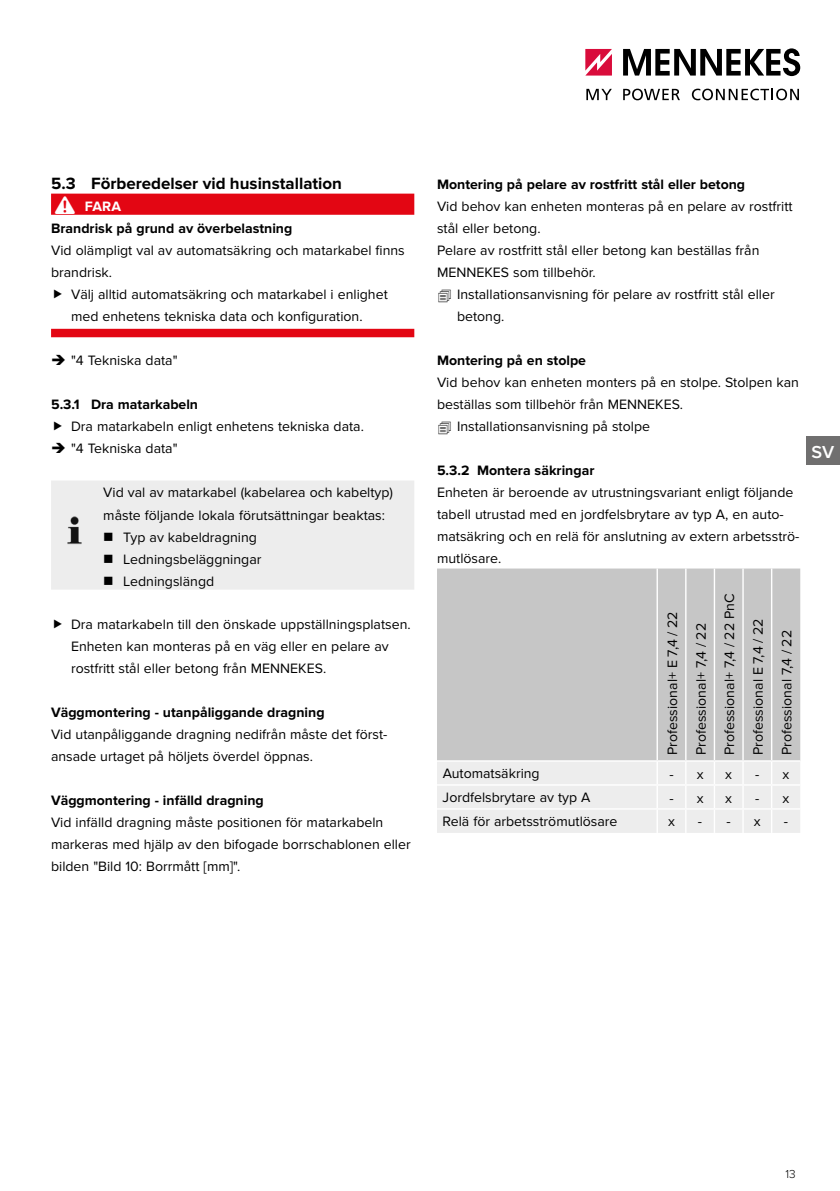
<style>
.page{position:relative;width:840px;height:1191px;background:#fff}
.page>*{position:absolute;margin:0;border:0;box-sizing:border-box;transform-origin:0 0}
.t1{font:600 18px "Proxima Nova";color:#fff}
.t2{font:700 17px "Proxima Nova";color:#000}
.t3{font:14px/22px "Proxima Nova";color:#000}
.t4{font:700 14px "Proxima Nova";color:#000}
.t5{font:700 14px "Proxima Nova";color:#fff}
.t6{font:300 12px "Proxima Nova";color:#000}
</style>
<div class="page">
<svg style="left:586px;top:89px;width:25px;height:11px"></svg>
<svg style="left:623px;top:89px;width:56px;height:11px"></svg>
<svg style="left:691px;top:89px;width:107px;height:11px"></svg>
<svg style="left:585px;top:49px;width:26px;height:27px"></svg>
<svg style="left:623px;top:48px;width:176px;height:28px"></svg>
<div style="left:805px;top:437px;width:34px;height:28px;background:#706f6f"></div>
<div style="left:51px;top:194px;width:363px;height:21px;background:#e30613"></div>
<div style="left:51px;top:329px;width:363px;height:8px;background:#e30613"></div>
<div style="left:437px;top:568px;width:362px;height:192px;background:#c6c6c6"></div>
<hr style="left:656px;top:568px;width:1px;height:192px;background:#fff">
<hr style="left:684px;top:568px;width:2px;height:192px;background:#fff">
<hr style="left:713px;top:568px;width:1px;height:192px;background:#fff">
<hr style="left:742px;top:568px;width:1px;height:192px;background:#fff">
<hr style="left:770px;top:568px;width:2px;height:192px;background:#fff">
<svg style="left:437px;top:760px;width:362px;height:73px;background:#eee"></svg>
<hr style="left:770px;top:809px;width:2px;height:24px;background:#fff">
<div style="left:51px;top:481px;width:363px;height:108px;background:#ededed"></div>
<p class="t2" style="left:51px;top:173px;width:292px">5.3 Förberedelser vid husinstallation</p>
<p class="t5" style="left:85px;top:198px;width:38px">FARA</p>
<p class="t4" style="left:51px;top:220px;width:243px">Brandrisk på grund av överbelastning</p>
<p class="t3" style="left:51px;top:240px;width:355px">Vid olämpligt val av automatsäkring och matarkabel finns brandrisk.</p>
<p class="t3" style="left:71px;top:284px;width:318px">Välj alltid automatsäkring och matarkabel i enlighet med enhetens tekniska data och konfiguration.</p>
<p class="t3" style="left:71px;top:350px;width:108px">"4 Tekniska data"</p>
<p class="t4" style="left:51px;top:396px;width:148px">5.3.1 Dra matarkabeln</p>
<p class="t3" style="left:71px;top:416px;width:294px">Dra matarkabeln enligt enhetens tekniska data. "4 Tekniska data"</p>
<p class="t3" style="left:103px;top:482px;width:291px">Vid val av matarkabel (kabelarea och kabeltyp)</p>
<p class="t3" style="left:103px;top:504px;width:283px">måste följande lokala förutsättningar beaktas:</p>
<p class="t3" style="left:123px;top:526px;width:135px">Typ av kabeldragning</p>
<p class="t3" style="left:123px;top:548px;width:139px">Ledningsbeläggningar</p>
<p class="t3" style="left:123px;top:570px;width:92px">Ledningslängd</p>
<p class="t3" style="left:71px;top:614px;width:341px">Dra matarkabeln till den önskade uppställningsplatsen.<br>Enheten kan monteras på en väg eller en pelare av rostfritt stål eller betong från MENNEKES.</p>
<p class="t4" style="left:51px;top:704px;width:275px">Väggmontering - utanpåliggande dragning</p>
<p class="t3" style="left:51px;top:724px;width:338px">Vid utanpåliggande dragning nedifrån måste det först&shy;ansade urtaget på höljets överdel öppnas.</p>
<p class="t4" style="left:51px;top:792px;width:214px">Väggmontering - infälld dragning</p>
<p class="t3" style="left:51px;top:812px;width:361px">Vid infälld dragning måste positionen för matarkabeln markeras med hjälp av den bifogade borrschablonen eller bilden "Bild 10: Borrmått [mm]".</p>
<p class="t4" style="left:437px;top:176px;width:309px">Montering på pelare av rostfritt stål eller betong</p>
<p class="t3" style="left:437px;top:196px;width:357px">Vid behov kan enheten monteras på en pelare av rostfritt stål eller betong.<br>Pelare av rostfritt stål eller betong kan beställas från MENNEKES som tillbehör.</p>
<p class="t3" style="left:457px;top:284px;width:319px">Installationsanvisning för pelare av rostfritt stål eller betong.</p>
<p class="t4" style="left:437px;top:352px;width:150px">Montering på en stolpe</p>
<p class="t3" style="left:437px;top:372px;width:363px">Vid behov kan enheten monters på en stolpe. Stolpen kan</p>
<p class="t3" style="left:437px;top:394px;width:247px">beställas som tillbehör från MENNEKES.</p>
<p class="t3" style="left:457px;top:416px;width:194px">Installationsanvisning på stolpe</p>
<p class="t4" style="left:437px;top:462px;width:159px">5.3.2 Montera säkringar</p>
<p class="t3" style="left:437px;top:482px;width:364px">Enheten är beroende av utrustningsvariant enligt följande tabell utrustad med en jordfelsbrytare av typ A, en auto&shy;matsäkring och en relä för anslutning av extern arbetsströ&shy;mutlösare.</p>
<p class="t3" style="left:658px;top:755px;width:163px;line-height:28.6px;rotate:-90deg">Professional+ E 7,4 / 22<br>Professional+ 7,4 / 22<br>Professional+ 7,4 / 22 PnC<br>Professional E 7,4 / 22<br>Professional 7,4 / 22</p>
<p class="t3" style="left:442px;top:762px;width:98px">Automatsäkring</p>
<p class="t3" style="left:669px;top:763px;width:36px">- x</p>
<p class="t3" style="left:725px;top:763px;width:8px">x</p>
<p class="t3" style="left:754px;top:763px;width:36px">- x</p>
<p class="t3" style="left:442px;top:786px;width:149px">Jordfelsbrytare av typ A</p>
<p class="t3" style="left:669px;top:787px;width:36px">- x</p>
<p class="t3" style="left:724px;top:787px;width:8px">x</p>
<p class="t3" style="left:754px;top:787px;width:36px">- x</p>
<p class="t3" style="left:442px;top:810px;width:176px">Relä för arbetsströmutlösare</p>
<p class="t3" style="left:667px;top:811px;width:8px">x</p>
<p class="t3" style="left:697px;top:811px;width:34px">- -</p>
<p class="t3" style="left:753px;top:811px;width:8px">x</p>
<p class="t3" style="left:783px;top:811px;width:6px">-</p>
<p class="t1" style="left:811px;top:438px;width:24px">SV</p>
<p class="t6" style="left:785px;top:1166px;width:12px">13</p>
</div>
